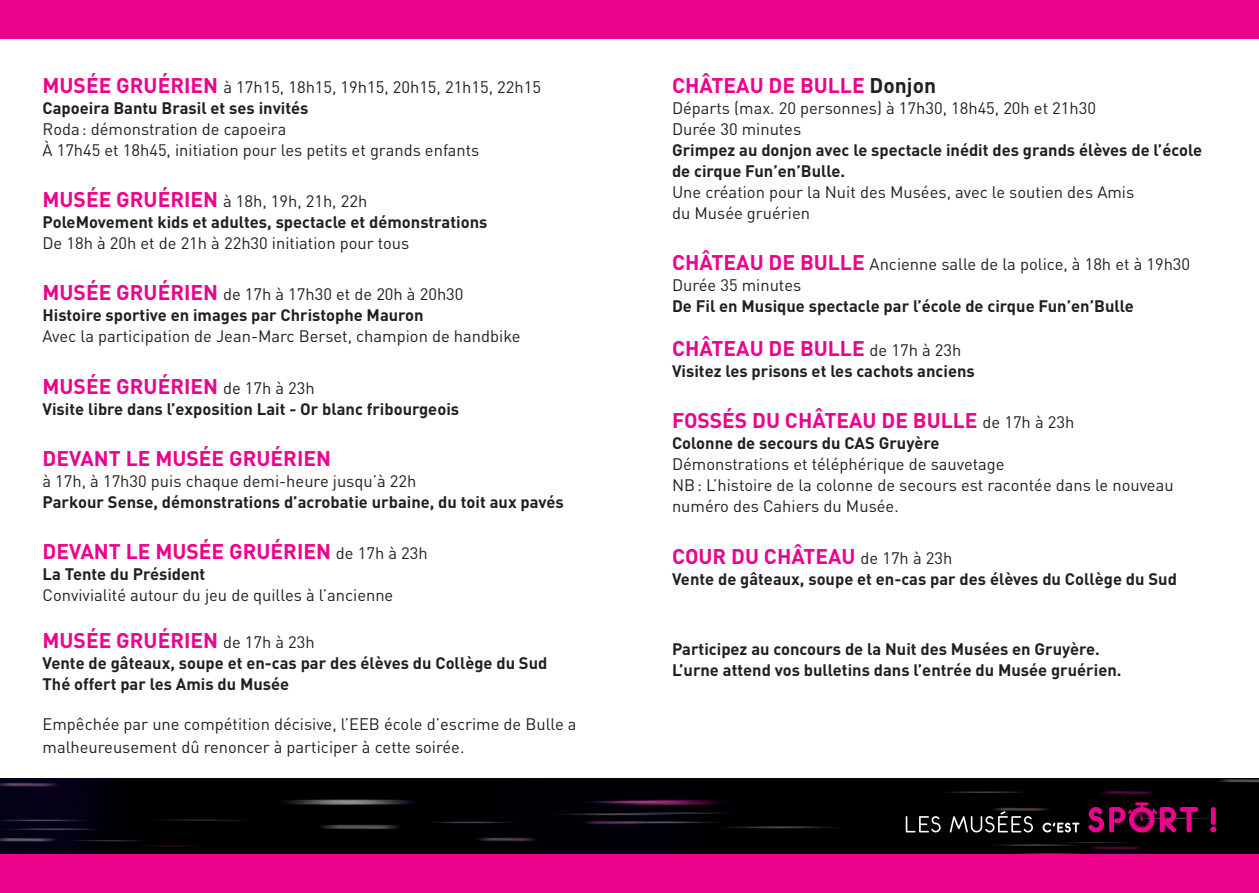
<style>
.page{position:relative;width:1259px;height:893px;background:#fff}
.page>*{position:absolute;margin:0;border:0;box-sizing:border-box;transform-origin:0 0}
.t1{font:700 21px "DIN";color:#ed028c}
.t2{font:16.5px/21px "DIN";color:#231f20}
.t3{font:700 16.5px/21px "DIN";color:#231f20}
.s1{font-weight:700;font-size:21px;color:#ed028c}
.s2{font-weight:700}
.s3{font-size:21px;color:#ed028c}
.s4{font-weight:400}
.s5{font-weight:400;font-size:16.5px;color:#231f20}
.s6{color:#231f20}
</style>
<div class="page">
<img style="left:0;top:779px;width:1259px;height:76px">
<svg style="left:905px;top:816px;width:35px;height:16px"></svg>
<svg style="left:950px;top:811px;width:83px;height:21px;background:#363637"></svg>
<svg style="left:1042px;top:823px;width:37px;height:9px"></svg>
<svg style="left:1210px;top:807px;width:6px;height:25px"></svg>
<svg style="left:1088px;top:802px;width:110px;height:30px;background:#62013b"></svg>
<div style="left:0;top:0;width:1259px;height:38px;background:#ed028c"></div>
<div style="left:0;top:855px;width:1259px;height:38px;background:#ed028c"></div>
<p class="t2" style="left:43px;top:76px;width:500px"><span class="s1">MUSÉE GRUÉRIEN</span> à 17h15, 18h15, 19h15, 20h15, 21h15, 22h15<br><span class="s2">Capoeira Bantu Brasil et ses invités</span></p>
<p class="t2" style="left:43px;top:118px;width:438px">Roda: démonstration de capoeira<br>À 17h45 et 18h45, initiation pour les petits et grands enfants</p>
<p class="t3" style="left:43px;top:190px;width:446px"><span class="s3">MUSÉE GRUÉRIEN</span> <span class="s4">à 18h, 19h, 21h, 22h<br></span>PoleMovement kids et adultes, spectacle et démonstrations</p>
<p class="t2" style="left:43px;top:232px;width:368px">De 18h à 20h et de 21h à 22h30 initiation pour tous</p>
<p class="t3" style="left:43px;top:283px;width:422px"><span class="s3">MUSÉE GRUÉRIEN</span> <span class="s4">de 17h à 17h30 et de 20h à 20h30<br></span>Histoire sportive en images par Christophe Mauron</p>
<p class="t2" style="left:43px;top:325px;width:479px">Avec la participation de Jean-Marc Berset, champion de handbike</p>
<p class="t1" style="left:43px;top:372px;width:274px">MUSÉE GRUÉRIEN <span class="s5">de 17h à 23h</span></p>
<p class="t3" style="left:43px;top:397px;width:418px">Visite libre dans l’exposition Lait - Or blanc fribourgeois</p>
<p class="t1" style="left:43px;top:444px;width:290px">DEVANT LE MUSÉE GRUÉRIEN</p>
<p class="t2" style="left:43px;top:470px;width:375px">à 17h, à 17h30 puis chaque demi-heure jusqu’à 22h</p>
<p class="t3" style="left:43px;top:491px;width:523px">Parkour Sense, démonstrations d’acrobatie urbaine, du toit aux pavés</p>
<p class="t1" style="left:43px;top:538px;width:387px">DEVANT LE MUSÉE GRUÉRIEN <span class="s5">de 17h à 23h</span></p>
<p class="t3" style="left:43px;top:563px;width:164px">La Tente du Président</p>
<p class="t2" style="left:43px;top:584px;width:352px">Convivialité autour du jeu de quilles à l’ancienne</p>
<p class="t1" style="left:43px;top:626px;width:274px">MUSÉE GRUÉRIEN <span class="s5">de 17h à 23h</span></p>
<p class="t3" style="left:43px;top:651px;width:506px">Vente de gâteaux, soupe et en-cas par des élèves du Collège du Sud<br>Thé offert par les Amis du Musée</p>
<p class="t2" style="left:43px;top:713px;width:535px;line-height:22.8px">Empêchée par une compétition décisive, l’EEB école d’escrime de Bulle a malheureusement dû renoncer à participer à cette soirée.</p>
<p class="t1" style="left:672px;top:71px;width:266px">CHÂTEAU DE BULLE <span class="s6">Donjon</span></p>
<p class="t2" style="left:672px;top:97px;width:425px">Départs (max. 20 personnes) à 17h30, 18h45, 20h et 21h30<br>Durée 30 minutes</p>
<p class="t3" style="left:672px;top:138px;width:531px">Grimpez au donjon avec le spectacle inédit des grands élèves de l’école de cirque Fun’en’Bulle.</p>
<p class="t2" style="left:672px;top:181px;width:464px">Une création pour la Nuit des Musées, avec le soutien des Amis du Musée gruérien</p>
<p class="t2" style="left:672px;top:253px;width:520px"><span class="s1">CHÂTEAU DE BULLE</span> Ancienne salle de la police, à 18h et à 19h30<br>Durée 35 minutes</p>
<p class="t3" style="left:672px;top:295px;width:463px">De Fil en Musique spectacle par l’école de cirque Fun’en’Bulle</p>
<p class="t1" style="left:672px;top:335px;width:291px">CHÂTEAU DE BULLE <span class="s5">de 17h à 23h</span></p>
<p class="t3" style="left:672px;top:360px;width:304px">Visitez les prisons et les cachots anciens</p>
<p class="t1" style="left:672px;top:407px;width:404px">FOSSÉS DU CHÂTEAU DE BULLE <span class="s5">de 17h à 23h</span></p>
<p class="t3" style="left:672px;top:432px;width:269px">Colonne de secours du CAS Gruyère</p>
<p class="t2" style="left:672px;top:454px;width:503px">Démonstrations et téléphérique de sauvetage<br>NB: L’histoire de la colonne de secours est racontée dans le nouveau numéro des Cahiers du Musée.</p>
<p class="t1" style="left:672px;top:542px;width:282px">COUR DU CHÂTEAU <span class="s5">de 17h à 23h</span></p>
<p class="t3" style="left:672px;top:567px;width:506px">Vente de gâteaux, soupe et en-cas par des élèves du Collège du Sud</p>
<p class="t3" style="left:672px;top:638px;width:451px">Participez au concours de la Nuit des Musées en Gruyère.<br>L’urne attend vos bulletins dans l’entrée du Musée gruérien.</p>
</div>
